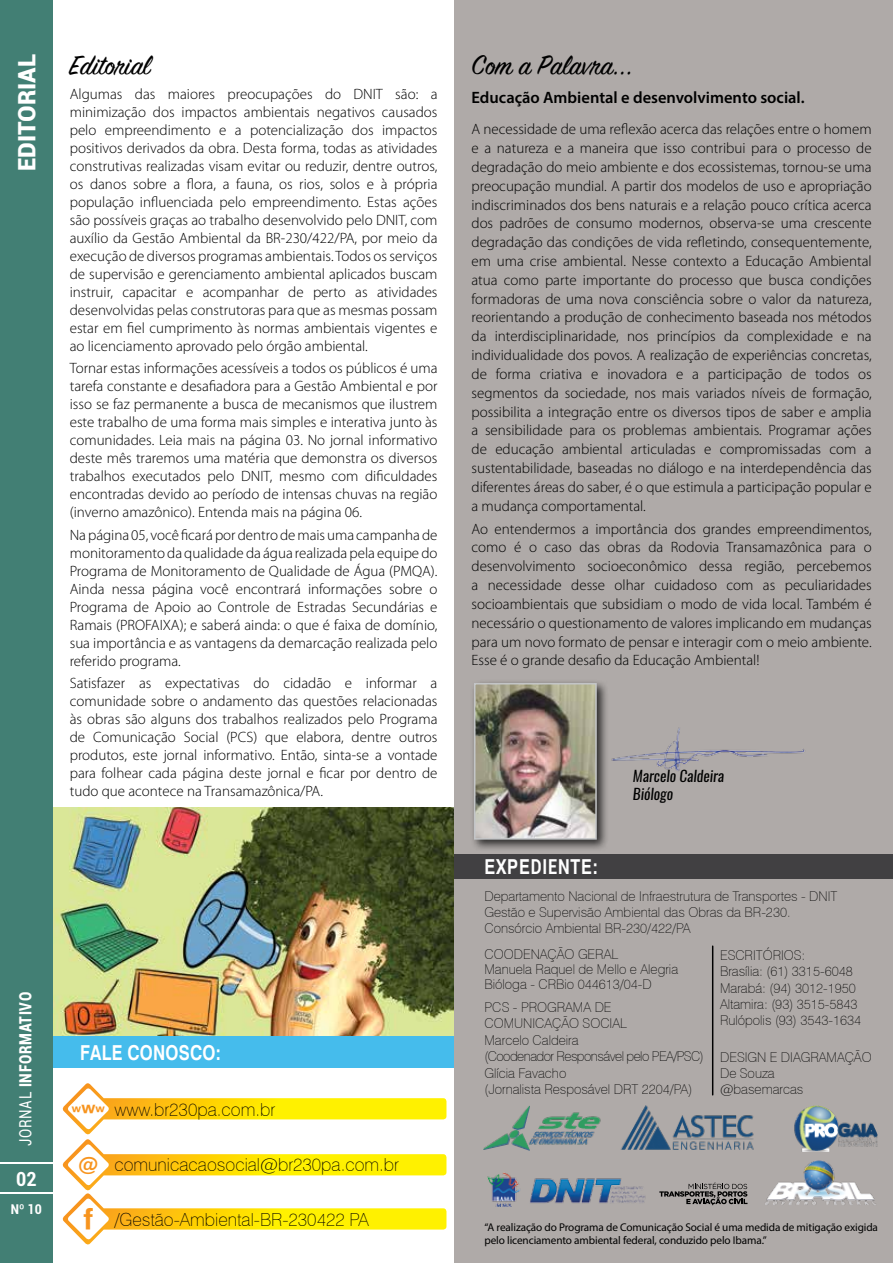
<style>
.page{position:relative;width:893px;height:1263px;background:#fff}
.page>*{position:absolute;margin:0;border:0;box-sizing:border-box;transform-origin:0 0}
.t1{font:30px "Sign Painter House Script";color:#000}
.t2{font:900 24px "Roboto";color:#fff}
.t3{font:700 20.7px "Swiss 721 BT";letter-spacing:.015em;color:#fff;scale:.8 1}
.t4{font:700 condensed 19.5px "Roboto";color:#fff}
.t5{font:100 18px "Swiss 721 BT";color:#000}
.t6{font:900 16.8px "Roboto";letter-spacing:.05em;color:#fff;scale:.8 1}
.t7{font:600 16.5px "Myriad Pro";color:#000}
.t8{font:300 15px/18px "Myriad Pro";color:#000;text-align:justify}
.t9{font:italic 15px/18px "Oswald";color:#000}
.t10{font:100 13.5px/16.2px "Swiss 721 BT";color:#000}
.t11{font:700 condensed 13.5px "Roboto";color:#fff}
.t12{font:11.25px/13.5px "Myriad Pro";letter-spacing:-.01em;color:#000}
.s1{font-weight:400}
.s2{font-family:"Zurich Bold BT";font-weight:400;font-size:16.05px;color:#f7941e}
.s3{font-family:"Zurich Bold Condensed Italic BT";font-weight:400;font-size:19.65px;color:#f7941e}
.s4{font-family:"Zurich Bold BT";font-weight:400;font-size:28.65px;color:#f7941e}
.s5{font-family:"Roboto"}
</style>
<div class="page">
<img style="left:53px;top:807px;width:401px;height:229px">
<div style="left:0;top:0;width:53px;height:1263px;background:#427f74"></div>
<hr style="left:0;top:1162px;width:53px;height:2px;background:#fff">
<hr style="left:0;top:1192px;width:53px;height:2px;background:#fff">
<div style="left:53px;top:1036px;width:401px;height:32px;background:#45bcec"></div>
<svg style="left:62px;top:1083px;width:384px;height:162px"></svg>
<div style="left:454px;top:0;width:439px;height:1263px;background:#afaaa8"></div>
<div style="left:454px;top:854px;width:439px;height:24px;background:#414042"></div>
<div style="left:470px;top:679px;width:139px;height:173px;background:#000;opacity:.75"></div>
<img style="left:473px;top:682px;width:124px;height:158px">
<img style="left:607px;top:711px;width:198px;height:78px">
<hr style="left:712px;top:946px;width:1px;height:149px;background:#000">
<img style="left:483px;top:1105px;width:395px;height:46px">
<img style="left:487px;top:1173px;width:159px;height:33px">
<svg style="left:659px;top:1182px;width:88px;height:23px"></svg>
<img style="left:765px;top:1160px;width:111px;height:45px">
<h2 class="t2" style="left:10px;top:171px;width:119px;rotate:-90deg">EDITORIAL</h2>
<h1 class="t1" style="left:70px;top:51px;width:82px">Editorial</h1>
<p class="t8" style="left:70px;top:85px;width:369px">Algumas das maiores preocupações do DNIT são: a minimização dos impactos ambientais negativos causados pelo empreendimento e a potencialização dos impactos positivos derivados da obra. Desta forma, todas as atividades construtivas realizadas visam evitar ou reduzir, dentre outros, os danos sobre a flora, a fauna, os rios, solos e à própria população influenciada pelo empreendimento. Estas ações são possíveis graças ao trabalho desenvolvido pelo DNIT, com auxílio da Gestão Ambiental da BR-230/422/PA, por meio da execução de diversos programas ambientais. Todos os serviços de supervisão e gerenciamento ambiental aplicados buscam instruir, capacitar e acompanhar de perto as atividades desenvolvidas pelas construtoras para que as mesmas possam estar em fiel cumprimento às normas ambientais vigentes e ao licenciamento aprovado pelo órgão ambiental.</p>
<p class="t8" style="left:70px;top:360px;width:369px">Tornar estas informações acessíveis a todos os públicos é uma tarefa constante e desafiadora para a Gestão Ambiental e por isso se faz permanente a busca de mecanismos que ilustrem este trabalho de uma forma mais simples e interativa junto às comunidades. Leia mais na página 03. No jornal informativo deste mês traremos uma matéria que demonstra os diversos trabalhos executados pelo DNIT, mesmo com dificuldades encontradas devido ao período de intensas chuvas na região (inverno amazônico). Entenda mais na página 06.</p>
<p class="t8" style="left:70px;top:526px;width:369px">Na página 05, você ficará por dentro de mais uma campanha de monitoramento da qualidade da água realizada pela equipe do Programa de Monitoramento de Qualidade de Água (PMQA).<br>Ainda nessa página você encontrará informações sobre o Programa de Apoio ao Controle de Estradas Secundárias e Ramais (PROFAIXA); e saberá ainda: o que é faixa de domínio, sua importância e as vantagens da demarcação realizada pelo referido programa.</p>
<p class="t8" style="left:70px;top:674px;width:369px">Satisfazer as expectativas do cidadão e informar a comunidade sobre o andamento das questões relacionadas às obras são alguns dos trabalhos realizados pelo Programa de Comunicação Social (PCS) que elabora, dentre outros produtos, este jornal informativo. Então, sinta-se a vontade para folhear cada página deste jornal e ficar por dentro de tudo que acontece na Transamazônica/PA.</p>
<p class="t6" style="left:14px;top:1146px;width:194px;rotate:-90deg"><span class="s1">JORNAL</span> INFORMATIVO</p>
<h3 class="t4" style="left:16px;top:1165px;width:22px">02</h3>
<p class="t11" style="left:11px;top:1199px;width:32px">Nº 10</p>
<h3 class="t3" style="left:80px;top:1039px;width:177px">FALE CONOSCO:</h3>
<p class="t5" style="left:72px;top:1098px;width:205px"><sup>w</sup><span class="s2">w</span><sup>w</sup> www.br230pa.com.br</p>
<p class="t5" style="left:79px;top:1154px;width:322px"><span class="s3">@</span> comunicacaosocial@br230pa.com.br</p>
<p class="t5" style="left:84px;top:1208px;width:287px"><span class="s4">f</span> /Gestão-Ambiental-BR-230422 PA</p>
<h1 class="t1" style="left:471px;top:51px;width:163px">Com a Palavra...</h1>
<p class="t7" style="left:471px;top:87px;width:335px">Educação Ambiental e desenvolvimento social.</p>
<p class="t8" style="left:471px;top:120px;width:402px;line-height:18.8px">A necessidade de uma reflexão acerca das relações entre o homem e a natureza e a maneira que isso contribui para o processo de degradação do meio ambiente e dos ecossistemas, tornou-se uma preocupação mundial. A partir dos modelos de uso e apropriação indiscriminados dos bens naturais e a relação pouco crítica acerca dos padrões de consumo modernos, observa-se uma crescente degradação das condições de vida refletindo, consequentemente, em uma crise ambiental. Nesse contexto a Educação Ambiental atua como parte importante do processo que busca condições formadoras de uma nova consciência sobre o valor da natureza, reorientando a produção de conhecimento baseada nos métodos da interdisciplinaridade, nos princípios da complexidade e na individualidade dos povos. A realização de experiências concretas, de forma criativa e inovadora e a participação de todos os segmentos da sociedade, nos mais variados níveis de formação, possibilita a integração entre os diversos tipos de saber e amplia a sensibilidade para os problemas ambientais. Programar ações de educação ambiental articuladas e compromissadas com a sustentabilidade, baseadas no diálogo e na interdependência das diferentes áreas do saber, é o que estimula a participação popular e a mudança comportamental.</p>
<p class="t8" style="left:471px;top:519px;width:402px;line-height:18.8px">Ao entendermos a importância dos grandes empreendimentos, como é o caso das obras da Rodovia Transamazônica para o desenvolvimento socioeconômico dessa região, percebemos a necessidade desse olhar cuidadoso com as peculiaridades socioambientais que subsidiam o modo de vida local. Também é necessário o questionamento de valores implicando em mudanças para um novo formato de pensar e interagir com o meio ambiente.<br>Esse é o grande desafio da Educação Ambiental!</p>
<h3 class="t3" style="left:484px;top:854px;width:143px">EXPE<span class="s5">DIEN</span>TE:</h3>
<p class="t9" style="left:633px;top:767px;width:93px">Marcelo Caldeira<br>Biólogo</p>
<p class="t10" style="left:484px;top:888px;width:354px">Departamento Nacional de Infraestrutura de Transportes - DNIT<br>Gestão e Supervisão Ambiental das Obras da BR-230.<br>Consórcio Ambiental BR-230/422/PA</p>
<p class="t10" style="left:484px;top:946px;width:195px;line-height:15px">COODENAÇÃO GERAL<br>Manuela Raquel de Mello e Alegria<br>Bióloga - CRBio 044613/04-D</p>
<p class="t10" style="left:720px;top:947px;width:143px">ESCRITÓRIOS:<br>Brasília: (61) 3315-6048<br>Marabá: (94) 3012-1950<br>Altamira: (93) 3515-5843<br>Rulópolis (93) 3543-1634</p>
<p class="t10" style="left:484px;top:999px;width:221px">PCS - PROGRAMA DE<br>COMUNICAÇÃO SOCIAL<br>Marcelo Caldeira<br>(Coodenador Responsável pelo PEA/PSC)<br>Glícia Favacho<br>(Jornalista Resposável DRT 2204/PA)</p>
<p class="t10" style="left:720px;top:1049px;width:153px">DESIGN E DIAGRAMAÇÃO<br>De Souza<br>@basemarcas</p>
<p class="t12" style="left:484px;top:1220px;width:395px">“A realização do Programa de Comunicação Social é uma medida de mitigação exigida pelo licenciamento ambiental federal, conduzido pelo I bama.”</p>
</div>
